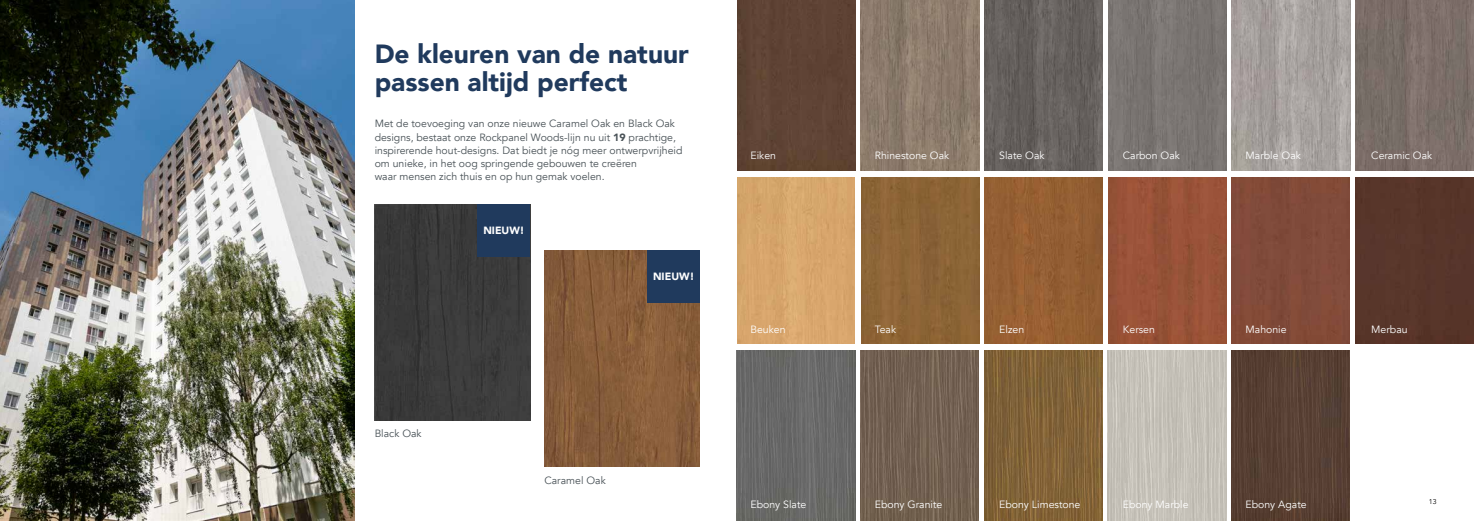
<style>
.page{position:relative;width:1474px;height:521px;background:#fff}
.page>*{position:absolute;margin:0;border:0;box-sizing:border-box;transform-origin:0 0}
.t1{font:900 26.25px/28px "Avenir";color:#203a5d}
.t2{font:10.5px/13.1px "Avenir";color:#485156}
.t3{font:10.5px "Avenir";color:#fff}
.t4{font:900 10.5px "Avenir";color:#fff}
.t5{font:7px "Avenir";color:#000}
.s1{font-weight:900}
</style>
<div class="page">
<img style="left:1107px;top:0;width:119px;height:521px">
<img style="left:1355px;top:0;width:118px;height:344px">
<img style="left:1231px;top:0;width:119px;height:521px">
<img style="left:736px;top:0;width:119px;height:521px">
<img style="left:860px;top:0;width:119px;height:521px">
<img style="left:984px;top:0;width:118px;height:521px">
<div style="left:375px;top:205px;width:155px;height:216px;background:#3a3a3a"></div>
<img style="left:544px;top:251px;width:155px;height:216px">
<div style="left:647px;top:251px;width:52px;height:52px;background:#203a5d"></div>
<div style="left:478px;top:205px;width:52px;height:52px;background:#203a5d"></div>
<img style="left:0;top:0;width:355px;height:521px">
<div style="left:736px;top:171px;width:737px;height:5px;background:#fff"></div>
<div style="left:736px;top:345px;width:737px;height:5px;background:#fff"></div>
<h1 class="t1" style="left:375px;top:40px;width:315px">De kleuren van de natuur passen altijd perfect</h1>
<p class="t2" style="left:375px;top:117px;width:309px">Met de toevoeging van onze nieuwe Caramel Oak en Black Oak designs, bestaat onze Rockpanel Woods-lijn nu uit <span class="s1">19</span> prachtige, inspirerende hout-designs. Dat biedt je nóg meer ontwerpvrijheid om unieke, in het oog springende gebouwen te creëren<br>waar mensen zich thuis en op hun gemak voelen.</p>
<p class="t2" style="left:375px;top:427px;width:48px">Black Oak</p>
<p class="t4" style="left:483px;top:221px;width:43px">NIEUW!</p>
<p class="t4" style="left:653px;top:267px;width:43px">NIEUW!</p>
<p class="t2" style="left:544px;top:474px;width:63px">Caramel Oak</p>
<p class="t3" style="left:750px;top:149px;width:27px">Eiken</p>
<p class="t3" style="left:874px;top:149px;width:76px">Rhinestone Oak</p>
<p class="t3" style="left:999px;top:149px;width:47px">Slate Oak</p>
<p class="t3" style="left:1122px;top:149px;width:58px">Carbon Oak</p>
<p class="t3" style="left:1245px;top:149px;width:57px">Marble Oak</p>
<p class="t3" style="left:1371px;top:149px;width:62px">Ceramic Oak</p>
<p class="t3" style="left:750px;top:323px;width:37px">Beuken</p>
<p class="t3" style="left:874px;top:323px;width:23px">Teak</p>
<p class="t3" style="left:999px;top:323px;width:26px">Elzen</p>
<p class="t3" style="left:1122px;top:323px;width:34px">Kersen</p>
<p class="t3" style="left:1245px;top:323px;width:43px">Mahonie</p>
<p class="t3" style="left:1371px;top:323px;width:38px">Merbau</p>
<p class="t3" style="left:750px;top:498px;width:57px">Ebony Slate</p>
<p class="t3" style="left:874px;top:498px;width:69px">Ebony Granite</p>
<p class="t3" style="left:999px;top:498px;width:83px">Ebony Limestone</p>
<p class="t3" style="left:1122px;top:498px;width:67px">Ebony Marble</p>
<p class="t3" style="left:1245px;top:498px;width:63px">Ebony Agate</p>
<p class="t5" style="left:1428px;top:497px;width:9px">13</p>
</div>
